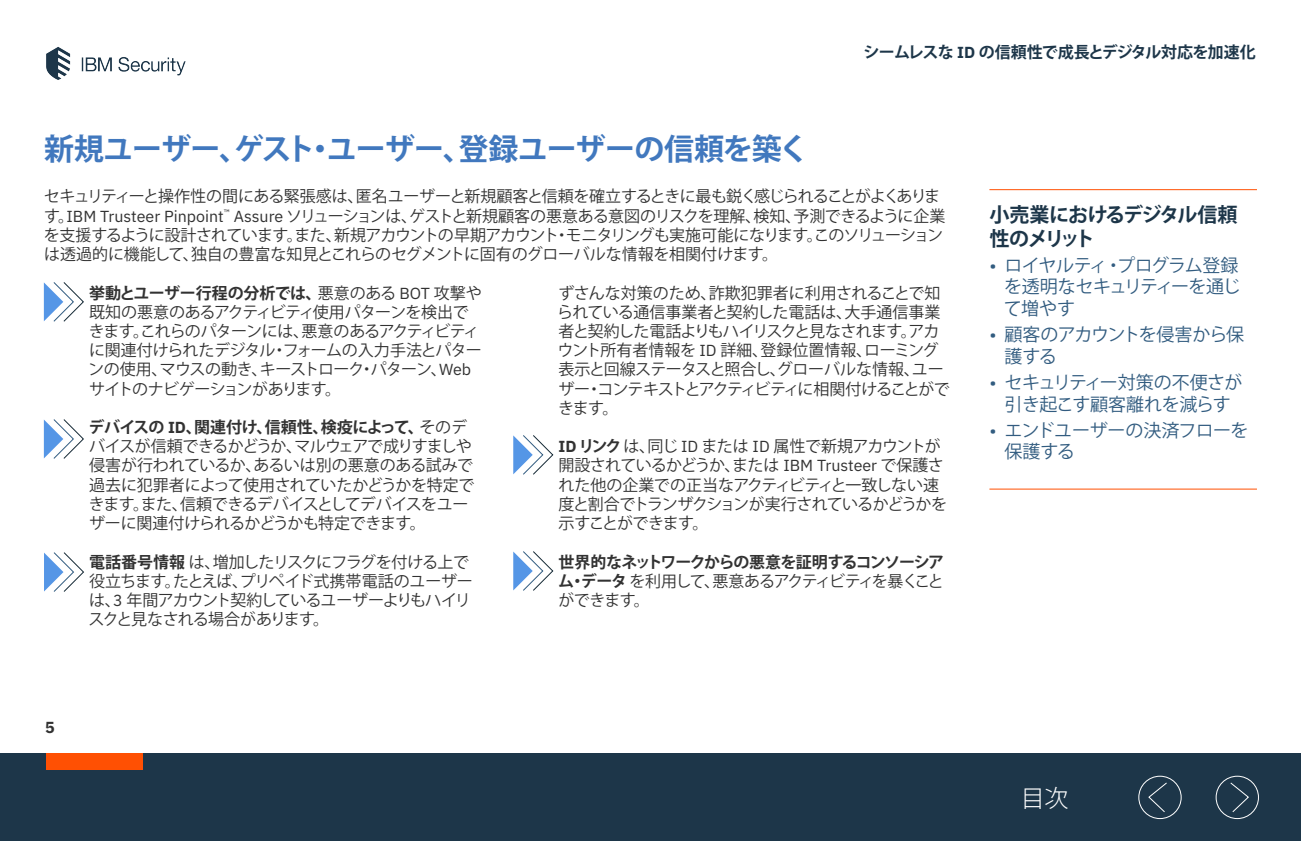
<style>
.page{position:relative;width:1301px;height:841px;background:#fff}
.page>*{position:absolute;margin:0;border:0;box-sizing:border-box;transform-origin:0 0}
.t1{font:700 30px "Koz Go Pro";letter-spacing:-.03em;color:#4178be}
.t2{font:300 24px "Koz Go Pro";color:#fff}
.SidebarSpanColumns{font:700 20px/24px "Koz Go Pro";letter-spacing:-.07em;color:#1d3649}
.Sidebar_copy{font:18px/21.6px "Koz Go Pro";letter-spacing:-.03em;color:#325c80;text-align:justify}
.Sidebar_copy-2{font:18px/21.6px "Koz Go Pro";letter-spacing:-.06em;color:#325c80}
.Body{font:16px/19.2px "Koz Go Pro";letter-spacing:-.04em;color:#323232}
.Body-2{font:700 16px/19.2px "Koz Go Pro";letter-spacing:-.07em;color:#323232;text-align:justify}
.t3{font:700 16px "Koz Go Pro";letter-spacing:-.045em;color:#1d3649}
.t4{font:700 16px "IBM Plex Sans";color:#323232}
.s1{font-family:"IBM Plex Sans"}
.s2{font-weight:700}
.s3{font-family:"IBM Plex Sans";font-weight:700}
.s4{font-weight:400}
</style>
<div class="page">
<div style="left:0;top:753px;width:1300px;height:87px;background:#1d3649"></div>
<div style="left:46px;top:753px;width:96px;height:16px;background:#ff5003"></div>
<svg style="left:1230px;top:782px;width:19px;height:31px"></svg>
<div style="left:1215px;top:775px;width:43px;height:43px;border:1px solid #fff;border-radius:50%"></div>
<svg style="left:1147px;top:781px;width:20px;height:31px"></svg>
<div style="left:1138px;top:775px;width:43px;height:43px;border:1px solid #fff;border-radius:50%"></div>
<img style="left:46px;top:47px;width:140px;height:33px">
<hr style="left:989px;top:189px;width:267px;height:1px;background:#ff5003">
<hr style="left:989px;top:488px;width:267px;height:1px;background:#ff5003">
<svg style="left:44px;top:282px;width:40px;height:40px"></svg>
<svg style="left:44px;top:419px;width:40px;height:40px"></svg>
<svg style="left:44px;top:552px;width:40px;height:40px"></svg>
<svg style="left:513px;top:435px;width:41px;height:40px"></svg>
<svg style="left:513px;top:551px;width:41px;height:40px"></svg>
<p class="t1" style="left:44px;top:130px;width:766px">新規ユーザー、ゲスト・ユーザー、登録ユーザーの信頼を築く</p>
<p class="t3" style="left:863px;top:42px;width:394px">シームレスな <span class="s1">ID</span> の信頼性で成長とデジタル対応を加速化</p>
<p class="Body" style="left:44px;top:187px;width:903px">セキュリティーと操作性の間にある緊張感は、匿名ユーザーと新規顧客と信頼を確立するときに最も鋭く感じられることがよくあります。<span class="s1">IBM Trusteer Pinpoint</span><sup>™</sup> <span class="s1">Assure</span> ソリューションは、ゲストと新規顧客の悪意ある意図のリスクを理解、検知、予測できるように企業を支援するように設計されています。また、新規アカウントの早期アカウント・モニタリングも実施可能になります。このソリューションは透過的に機能して、独自の豊富な知見とこれらのセグメントに固有のグローバルな情報を相関付けます。</p>
<p class="Body" style="left:88px;top:283px;width:395px"><span class="s2">挙動とユーザー行程の分析では、</span>悪意のある <span class="s1">BOT</span> 攻撃や既知の悪意のあるアクティビティ使用パターンを検出できます。これらのパターンには、悪意のあるアクティビティに関連付けられたデジタル・フォームの入力手法とパターンの使用、マウスの動き、キーストローク・パターン、<span class="s1">Web</span>サイトのナビゲーションがあります。</p>
<p class="Body" style="left:88px;top:418px;width:387px"><span class="s2">デバイスの</span> <span class="s3">ID</span><span class="s2">、関連付け、信頼性、検疫によって、</span>そのデバイスが信頼できるかどうか、マルウェアで成りすましや侵害が行われているか、あるいは別の悪意のある試みで過去に犯罪者によって使用されていたかどうかを特定できます。また、信頼できるデバイスとしてデバイスをユーザーに関連付けられるかどうかも特定できます。</p>
<p class="Body" style="left:88px;top:552px;width:386px"><span class="s2">電話番号情報</span>は、増加したリスクにフラグを付ける上で役立ちます。たとえば、プリペイド式携帯電話のユーザーは、<span class="s1">3</span> 年間アカウント契約しているユーザーよりもハイリスクと見なされる場合があります。</p>
<p class="Body" style="left:557px;top:283px;width:394px">ずさんな対策のため、詐欺犯罪者に利用されることで知られている通信事業者と契約した電話は、大手通信事業者と契約した電話よりもハイリスクと見なされます。アカウント所有者情報を <span class="s1">ID</span> 詳細、登録位置情報、ローミング表示と回線ステータスと照合し、グローバルな情報、ユーザー・コンテキストとアクティビティに相関付けることができます。</p>
<p class="Body" style="left:558px;top:437px;width:390px"><span class="s3">ID</span> <span class="s2">リンク</span>は、同じ <span class="s1">ID</span> または <span class="s1">ID</span> 属性で新規アカウントが開設されているかどうか、または <span class="s1">IBM Trusteer</span> で保護された他の企業での正当なアクティビティと一致しない速度と割合でトランザクションが実行されているかどうかを示すことができます。</p>
<p class="Body-2" style="left:558px;top:553px;width:387px">世界的なネットワークからの悪意を証明するコンソーシアム・データ<span class="s4">を利用して、悪意あるアクティビティを暴くことができます。</span></p>
<p class="t4" style="left:45px;top:714px;width:11px">5</p>
<p class="SidebarSpanColumns" style="left:989px;top:203px;width:249px">小売業におけるデジタル信頼性のメリット</p>
<p class="Sidebar_copy" style="left:1003px;top:255px;width:238px;text-indent:-14px"><span class="s1">•</span> ロイヤルティ・プログラム登録を透明なセキュリティーを通じて増やす</p>
<p class="Sidebar_copy-2" style="left:1004px;top:324px;width:241px;text-indent:-15px"><span class="s1">•</span> 顧客のアカウントを侵害から保護する</p>
<p class="Sidebar_copy" style="left:989px;top:372px;width:254px;text-align:center"><span class="s1">•</span> セキュリティー対策の不便さが引き起こす顧客離れを減らす</p>
<p class="Sidebar_copy" style="left:1004px;top:419px;width:246px;text-indent:-15px"><span class="s1">•</span> エンドユーザーの決済フローを保護する</p>
<h2 class="t2" style="left:1020px;top:782px;width:49px">目次</h2>
</div>
